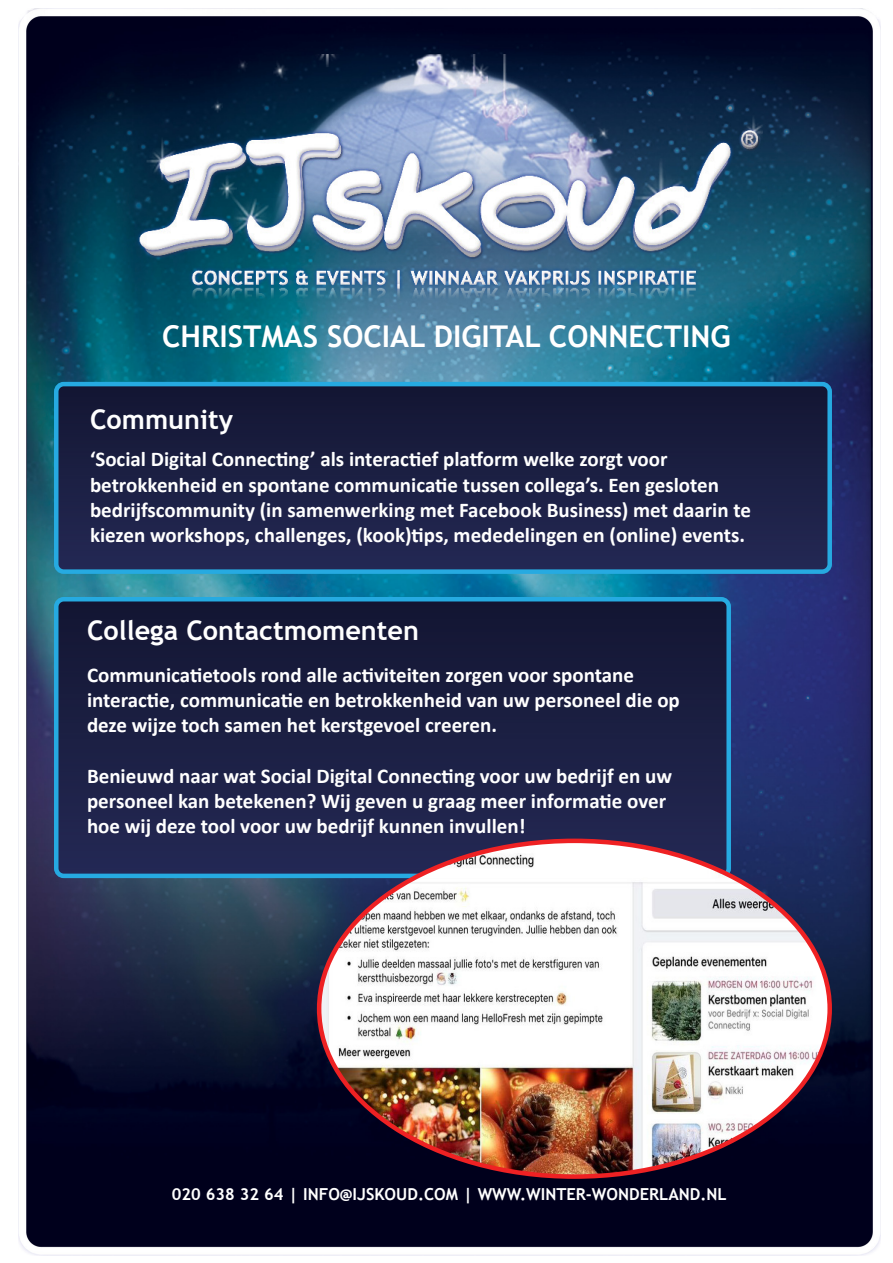
<style>
.page{position:relative;width:893px;height:1263px;background:#fff}
.page>*{position:absolute;margin:0;border:0;box-sizing:border-box;transform-origin:0 0}
.t1{font:700 30px "Trebuchet MS";color:#fff}
.t2{font:700 27px "Trebuchet MS";color:#fff}
.t3{font:700 21px/25.2px "Calibri";color:#fff}
.t4{font:700 16.5px "Trebuchet MS";color:#fff}
</style>
<div class="page">
<img style="left:19px;top:9px;width:861px;height:1246px">
<img style="left:135px;top:54px;width:627px;height:244px">
<svg style="left:59px;top:387px;width:768px;height:182px;background:#1b1f43"></svg>
<div style="left:54px;top:382px;width:778px;height:192px;border:4px solid #26aae1;border-radius:8px"></div>
<svg style="left:59px;top:602px;width:667px;height:271px;background:#1a1e41"></svg>
<div style="left:54px;top:597px;width:677px;height:281px;border:4px solid #26aae1;border-radius:8px"></div>
<img style="left:319px;top:841px;width:511px;height:335px">
<p class="t1" style="left:162px;top:317px;width:570px">CHRISTMAS SOCIAL DIGITAL CONNECTING</p>
<p class="t2" style="left:90px;top:403px;width:145px">Community</p>
<p class="t3" style="left:90px;top:447px;width:662px">‘Social Digital Connecting’ als interactief platform welke zorgt voor betrokkenheid en spontane communicatie tussen collega’s. Een gesloten bedrijfscommunity (in samenwerking met Facebook Business) met daarin te kiezen workshops, challenges, (kook)tips, mededelingen en (online) events.</p>
<p class="t2" style="left:87px;top:614px;width:333px">Collega Contactmomenten</p>
<p class="t3" style="left:87px;top:662px;width:594px">Communicatietools rond alle activiteiten zorgen voor spontane interactie, communicatie en betrokkenheid van uw personeel die op deze wijze toch samen het kerstgevoel creeren.</p>
<p class="t3" style="left:87px;top:763px;width:587px">Benieuwd naar wat Social Digital Connecting voor uw bedrijf en uw personeel kan betekenen? Wij geven u graag meer informatie over hoe wij deze tool voor uw bedrijf kunnen invullen!</p>
<p class="t4" style="left:172px;top:1184px;width:556px">020 638 32 64 | INFO@IJSKOUD.COM | WWW.WINTER-WONDERLAND.NL</p>
</div>
